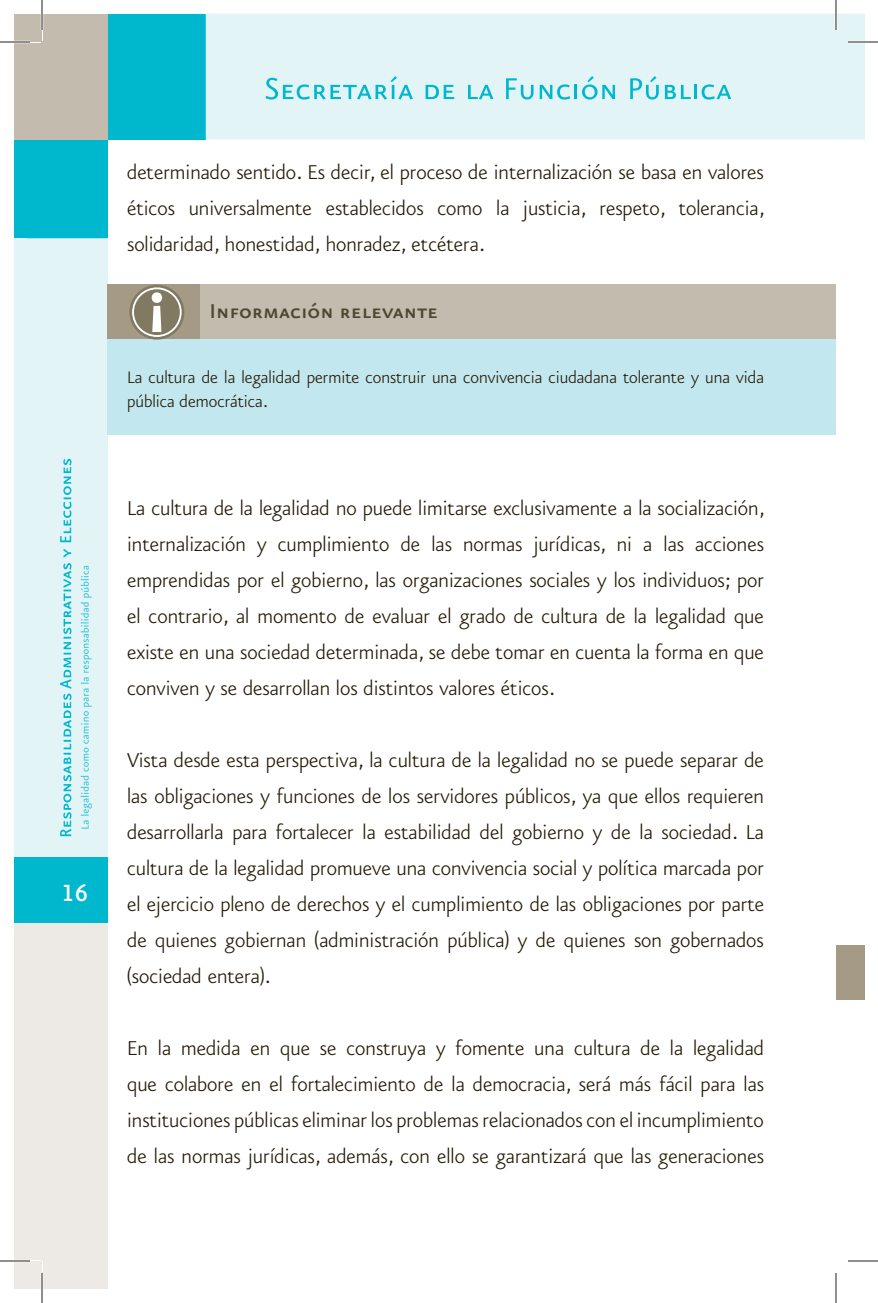
<style>
.page{position:relative;width:878px;height:1303px;background:#fff}
.page>*{position:absolute;margin:0;border:0;box-sizing:border-box;transform-origin:0 0}
.t1{font:28px "Eureka Sans Medium Caps";color:#fff}
.t2{font:300 24px/36px "Eureka Sans";color:#241a06;text-align:justify}
.t3{font:24px "Eureka Sans Medium Caps";color:#504732}
.t4{font:300 20px/24px "Eureka Sans";color:#241a06}
</style>
<div class="page">
<div style="left:14px;top:139px;width:94px;height:99px;background:#00b8ce"></div>
<div style="left:14px;top:238px;width:94px;height:619px;background:#e3f4f7"></div>
<div style="left:14px;top:923px;width:94px;height:366px;background:#ede9e4"></div>
<div style="left:108px;top:14px;width:98px;height:125px;background:#00b8ce"></div>
<div style="left:14px;top:14px;width:94px;height:125px;background:#c3bbae"></div>
<div style="left:206px;top:14px;width:630px;height:125px;background:#e3f4f7"></div>
<div style="left:14px;top:857px;width:94px;height:66px;background:#00b8ce"></div>
<svg style="left:26px;top:30px;width:17px;height:13px"></svg>
<svg style="left:60px;top:459px;width:12px;height:377px;background:#a5e3eb"></svg>
<svg style="left:81px;top:566px;width:11px;height:263px;background:#c2ebf0"></svg>
<svg style="left:265px;top:76px;width:148px;height:24px;background:#afe6ed"></svg>
<svg style="left:425px;top:85px;width:29px;height:14px"></svg>
<svg style="left:468px;top:85px;width:25px;height:14px"></svg>
<svg style="left:506px;top:78px;width:27px;height:22px"></svg>
<svg style="left:540px;top:84px;width:30px;height:16px"></svg>
<hr style="left:574px;top:85px;width:3px;height:14px;background:#00b8ce">
<svg style="left:582px;top:76px;width:33px;height:24px"></svg>
<svg style="left:630px;top:76px;width:29px;height:24px"></svg>
<svg style="left:665px;top:85px;width:25px;height:14px"></svg>
<hr style="left:694px;top:85px;width:3px;height:14px;background:#00b8ce">
<svg style="left:701px;top:84px;width:30px;height:16px"></svg>
<div style="left:836px;top:14px;width:28px;height:125px;background:#e3f4f7"></div>
<div style="left:836px;top:945px;width:28px;height:54px;background:#a49a86"></div>
<div style="left:107px;top:338px;width:728px;height:97px;background:#c3e7ef"></div>
<div style="left:196px;top:284px;width:640px;height:55px;background:#c3bbae"></div>
<div style="left:107px;top:284px;width:92px;height:55px;background:#a49a86"></div>
<div style="left:129px;top:285px;width:55px;height:55px;background:#827963;border-radius:50%"></div>
<svg style="left:132px;top:287px;width:50px;height:50px"></svg>
<div style="left:134px;top:289px;width:46px;height:46px;background:#827963;border-radius:50%"></div>
<svg style="left:152px;top:292px;width:10px;height:40px"></svg>
<hr style="left:0;top:41px;width:30px;height:2px;background:#fff">
<hr style="left:848px;top:41px;width:30px;height:2px;background:#fff">
<hr style="left:0;top:1260px;width:30px;height:2px;background:#fff">
<hr style="left:41px;top:0;width:2px;height:30px;background:#fff">
<hr style="left:41px;top:1273px;width:2px;height:30px;background:#fff">
<hr style="left:834px;top:0;width:3px;height:30px;background:#fff">
<hr style="left:0;top:42px;width:30px;height:1px;background:#241f1f">
<hr style="left:848px;top:42px;width:30px;height:1px;background:#241f1f">
<hr style="left:0;top:1261px;width:30px;height:1px;background:#241f1f">
<hr style="left:848px;top:1261px;width:30px;height:1px;background:#241f1f">
<hr style="left:42px;top:0;width:1px;height:30px;background:#241f1f">
<hr style="left:42px;top:1273px;width:1px;height:30px;background:#241f1f">
<hr style="left:835px;top:0;width:1px;height:30px;background:#241f1f">
<hr style="left:835px;top:1273px;width:1px;height:30px;background:#241f1f">
<p class="t1" style="left:61px;top:879px;width:28px">16</p>
<p class="t2" style="left:127px;top:154px;width:639px">determinado sentido. Es decir, el proceso de internalización se basa en valores éticos universalmente establecidos como la justicia, respeto, tolerancia, solidaridad, honestidad, honradez, etcétera.</p>
<p class="t3" style="left:210px;top:299px;width:230px">Información relevante</p>
<p class="t4" style="left:127px;top:365px;width:638px">La cultura de la legalidad permite construir una convivencia ciudadana tolerante y una vida pública democrática.</p>
<p class="t2" style="left:127px;top:490px;width:639px">La cultura de la legalidad no puede limitarse exclusivamente a la socialización, internalización y cumplimiento de las normas jurídicas, ni a las acciones emprendidas por el gobierno, las organizaciones sociales y los individuos; por el contrario, al momento de evaluar el grado de cultura de la legalidad que existe en una sociedad determinada, se debe tomar en cuenta la forma en que conviven y se desarrollan los distintos valores éticos.</p>
<p class="t2" style="left:127px;top:742px;width:638px">Vista desde esta perspectiva, la cultura de la legalidad no se puede separar de las obligaciones y funciones de los servidores públicos, ya que ellos requieren desarrollarla para fortalecer la estabilidad del gobierno y de la sociedad. La cultura de la legalidad promueve una convivencia social y política marcada por el ejercicio pleno de derechos y el cumplimiento de las obligaciones por parte de quienes gobiernan (administración pública) y de quienes son gobernados (sociedad entera).</p>
<p class="t2" style="left:127px;top:1030px;width:638px">En la medida en que se construya y fomente una cultura de la legalidad que colabore en el fortalecimiento de la democracia, será más fácil para las instituciones públicas eliminar los problemas relacionados con el incumplimiento de las normas jurídicas, además, con ello se garantizará que las generaciones</p>
</div>
